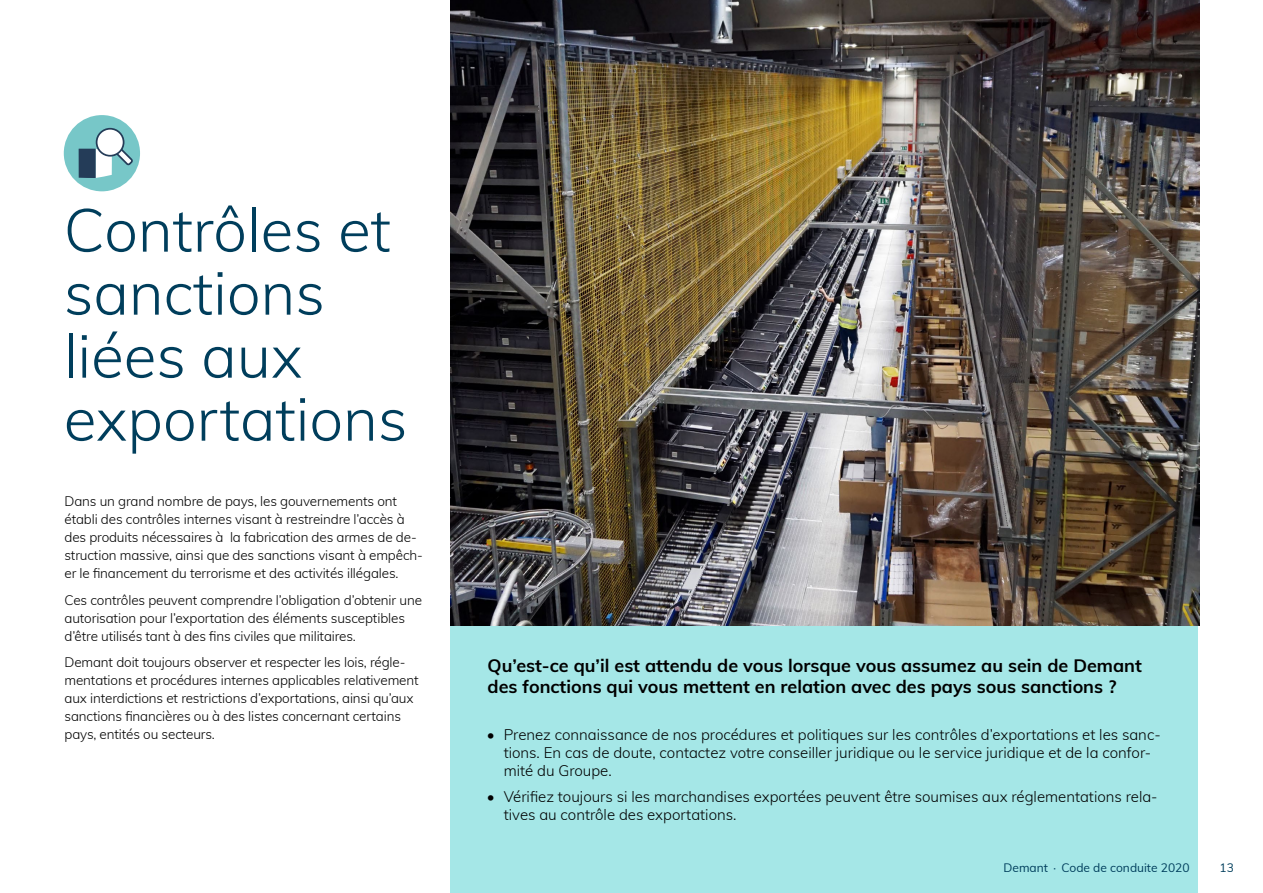
<style>
.page{position:relative;width:1263px;height:893px;background:#fff}
.page>*{position:absolute;margin:0;border:0;box-sizing:border-box;transform-origin:0 0}
.t1{font:300 60px/63px "Muli";color:#003e5c}
.t2{font:700 18px/21px "Muli";color:#000}
.t3{font:300 15px/18px "Muli";color:#000}
.t4{font:300 13.5px/18px "Muli";letter-spacing:-.01em;color:#000}
.t5{font:12px "Muli";color:#003e5c}
</style>
<div class="page">
<div style="left:451px;top:625px;width:747px;height:268px;background:#a5e7e7"></div>
<img style="left:451px;top:0;width:748px;height:625px">
<div style="left:64px;top:115px;width:76px;height:76px;background:#77c7c8;border-radius:50%"></div>
<svg style="left:95px;top:128px;width:38px;height:50px"></svg>
<div style="left:79px;top:149px;width:17px;height:29px;background:#243c58"></div>
<h1 class="t1" style="left:64px;top:196px;width:345px">Contrôles et sanctions liées aux exportations</h1>
<p class="t4" style="left:64px;top:492px;width:360px">Dans un grand nombre de pays, les gouvernements ont établi des contrôles internes visant à restreindre l’accès à des produits nécessaires à la fabrication des armes de de&shy;struction massive, ainsi que des sanctions visant à empêch&shy;er le financement du terrorisme et des activités illégales.</p>
<p class="t4" style="left:64px;top:590px;width:359px">Ces contrôles peuvent comprendre l’obligation d’obtenir une autorisation pour l’exportation des éléments susceptibles d’être utilisés tant à des fins civiles que militaires.</p>
<p class="t4" style="left:64px;top:653px;width:356px">Demant doit toujours observer et respecter les lois, régle&shy;mentations et procédures internes applicables relativement aux interdictions et restrictions d’exportations, ainsi qu’aux sanctions financières ou à des listes concernant certains pays, entités ou secteurs.</p>
<h2 class="t2" style="left:487px;top:654px;width:656px">Qu’est-ce qu’il est attendu de vous lorsque vous assumez au sein de Demant des fonctions qui vous mettent en relation avec des pays sous sanctions ?</h2>
<p class="t3" style="left:504px;top:725px;width:658px;text-indent:-17px">• Prenez connaissance de nos procédures et politiques sur les contrôles d’exportations et les sanc&shy;tions. En cas de doute, contactez votre conseiller juridique ou le service juridique et de la confor&shy;mité du Groupe.</p>
<p class="t3" style="left:504px;top:787px;width:655px;text-indent:-17px">• Vérifiez toujours si les marchandises exportées peuvent être soumises aux réglementations rela&shy;tives au contrôle des exportations.</p>
<p class="t5" style="left:1003px;top:859px;width:188px">Demant ∙ Code de conduite 2020</p>
<p class="t5" style="left:1219px;top:859px;width:16px">13</p>
</div>
